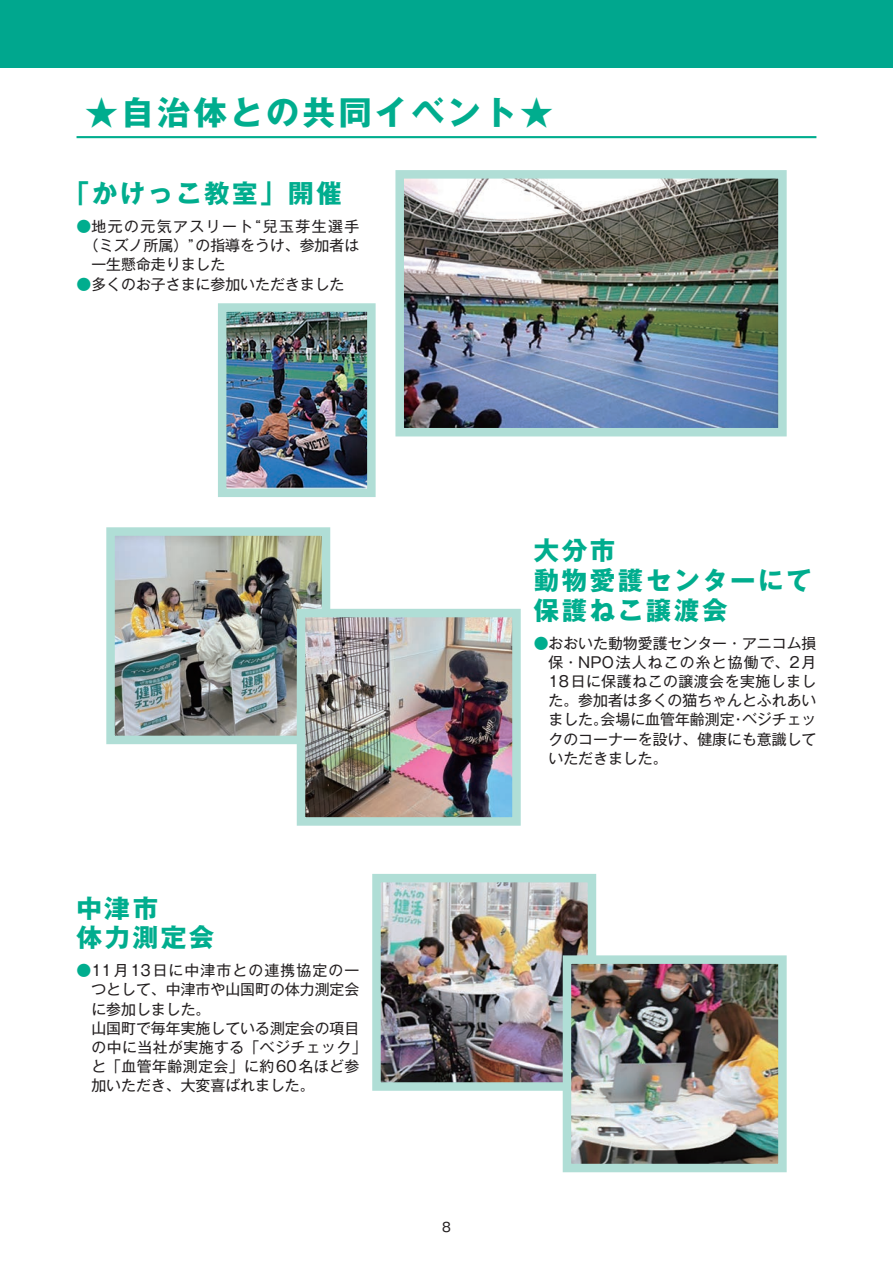
<style>
.page{position:relative;width:893px;height:1263px;background:#fff}
.page>*{position:absolute;margin:0;border:0;box-sizing:border-box;transform-origin:0 0}
.t1{font:33px "Gothic MB101 Pr 6 Bold 90 pv RKSJ H";letter-spacing:.1em;color:#00ad8e}
.t2{font:25.5px/29.7px "Gothic MB101 Pr 6 Bold 90 pv RKSJ H";letter-spacing:.1em;color:#00ad8e}
.t3{font:14.85px/19.2px "Gothic MB101 Pr 6 Regular 90 pv RKSJ H";color:#231f20}
.t4{font:14.85px "Gothic MB101 Pr 6 Regular 90 pv RKSJ H";letter-spacing:.1em;color:#231f20}
.t5{font:12.75px "Gothic MB101 Pr 6 Regular 90 pv RKSJ H";color:#231f20}
.s1{color:#00ad8e}
</style>
<div class="page">
<div style="left:0;top:0;width:893px;height:68px;background:#00a78e"></div>
<hr style="left:77px;top:136px;width:739px;height:2px;background:#00ad8e">
<img style="left:106px;top:527px;width:225px;height:218px">
<img style="left:372px;top:874px;width:225px;height:217px">
<img style="left:292px;top:604px;width:229px;height:222px">
<img style="left:558px;top:951px;width:229px;height:222px">
<img style="left:395px;top:170px;width:392px;height:267px">
<img style="left:218px;top:303px;width:158px;height:194px">
<h1 class="t1" style="left:85px;top:100px;width:469px">★自治体との共同イベント★</h1>
<h2 class="t2" style="left:64px;top:182px;width:280px">「かけっこ教室」開催</h2>
<p class="t4" style="left:77px;top:221px;width:284px"><span class="s1">●</span>地元の元気アスリート“兒玉芽生選手</p>
<p class="t3" style="left:84px;top:238px;width:277px">（ミズノ所属）”の指導をうけ、参加者は</p>
<p class="t3" style="left:91px;top:257px;width:135px">一生懸命走りました</p>
<p class="t3" style="left:77px;top:276px;width:269px"><span class="s1">●</span>多くのお子さまに参加いただきました</p>
<h2 class="t2" style="left:77px;top:897px;width:139px">中津市<br>体力測定会</h2>
<p class="t3" style="left:91px;top:963px;width:277px;text-indent:-15px"><span class="s1">●</span>11月13日に中津市との連携協定の一つとして、中津市や山国町の体力測定会に参加しました。<br>山国町で毎年実施している測定会の項目の中に当社が実施する「べジチェック」と「血管年齢測定会」に約60名ほど参加いただき、大変喜ばれました。</p>
<h2 class="t2" style="left:534px;top:539px;width:280px">大分市<br>動物愛護センターにて保護ねこ譲渡会</h2>
<p class="t3" style="left:549px;top:636px;width:269px;text-align:justify;text-indent:-15px"><span class="s1">●</span>おおいた動物愛護センター・アニコム損保・NPO法人ねこの糸と協働で、2月18日に保護ねこの譲渡会を実施しました。参加者は多くの猫ちゃんとふれあいました。会場に血管年齢測定・ベジチェックのコーナーを設け、健康にも意識していただきました。</p>
<p class="t5" style="left:442px;top:1222px;width:10px">8</p>
</div>
